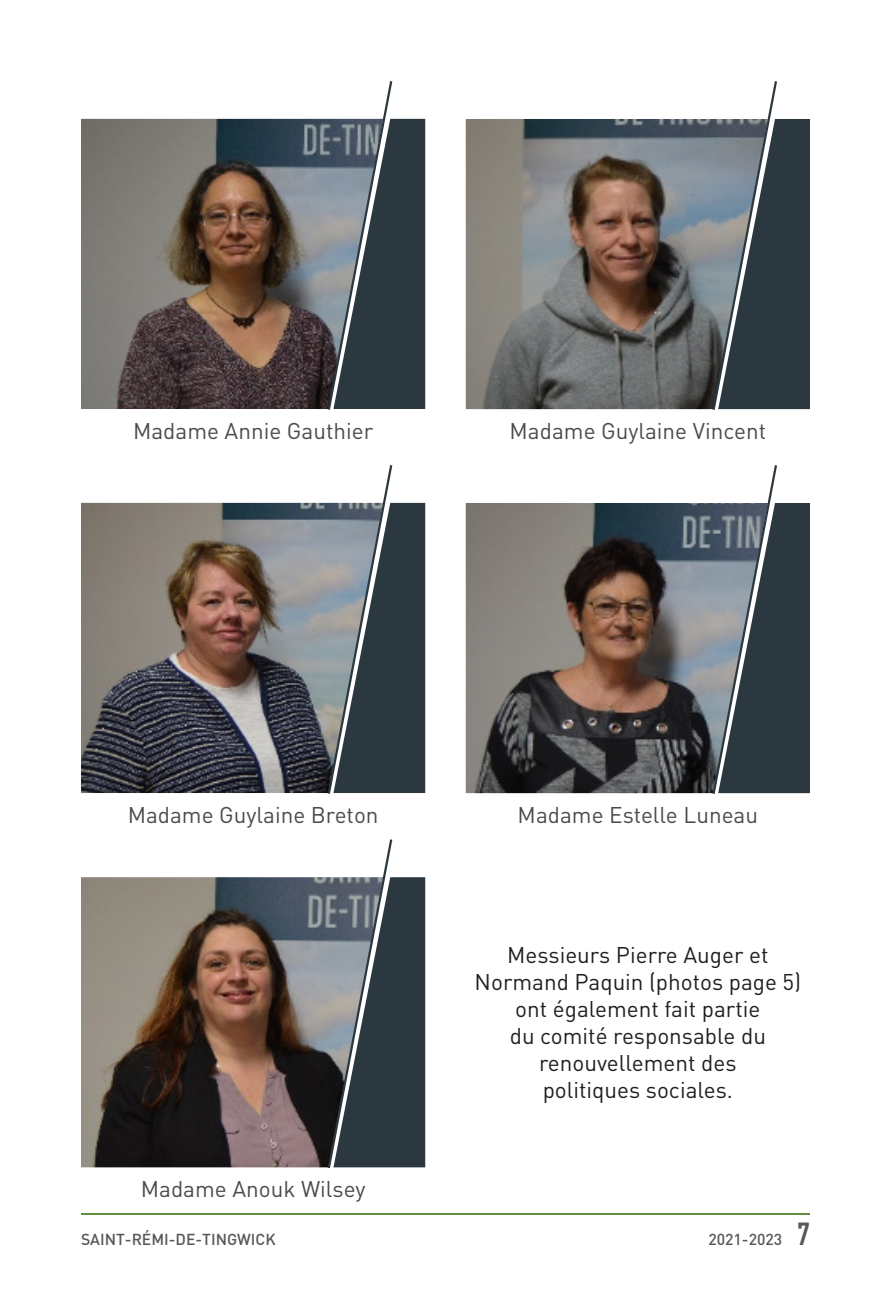
<style>
.page{position:relative;width:891px;height:1296px;background:#fff}
.page>*{position:absolute;margin:0;border:0;box-sizing:border-box;transform-origin:0 0}
.texte_reg{font:22.5px/27px "DIN Pro";color:#231f20;text-align:center}
.texte_reg-2{font:22.5px "DIN Pro";color:#4b4c4d}
.t1{font:500 15.75px "DIN";color:#57585a}
.s1{font-family:"DIN Pro";font-weight:700;font-stretch:condensed;font-size:31.5px}
</style>
<div class="page">
<hr style="left:81px;top:1214px;width:729px;height:1px;background:#5e913e">
<img style="left:81px;top:119px;width:245px;height:290px">
<svg style="left:326px;top:81px;width:99px;height:329px;background:#606971"></svg>
<img style="left:466px;top:119px;width:245px;height:290px">
<svg style="left:711px;top:81px;width:99px;height:329px;background:#606970"></svg>
<img style="left:81px;top:877px;width:245px;height:290px">
<svg style="left:326px;top:839px;width:99px;height:330px;background:#5f686e"></svg>
<img style="left:81px;top:503px;width:245px;height:290px">
<svg style="left:326px;top:465px;width:99px;height:329px;background:#656e75"></svg>
<img style="left:466px;top:503px;width:245px;height:290px">
<svg style="left:711px;top:465px;width:99px;height:329px;background:#616a72"></svg>
<p class="texte_reg-2" style="left:133px;top:413px;width:242px">Madame Annie Gauthier</p>
<p class="texte_reg-2" style="left:510px;top:413px;width:258px">Madame Guylaine Vincent</p>
<p class="texte_reg-2" style="left:128px;top:797px;width:252px">Madame Guylaine Breton</p>
<p class="texte_reg-2" style="left:518px;top:797px;width:242px">Madame Estelle Luneau</p>
<p class="texte_reg-2" style="left:141px;top:1171px;width:226px">Madame Anouk Wilsey</p>
<p class="texte_reg" style="left:475px;top:939px;width:328px">Messieurs Pierre Auger et<br>Normand Paquin (photos page 5) ont également fait partie<br>du comité responsable du renouvellement des<br>politiques sociales.</p>
<p class="t1" style="left:81px;top:1229px;width:196px">SAINT-RÉMI-DE-TINGWICK</p>
<p class="t1" style="left:708px;top:1229px;width:103px">2021-2023 <span class="s1">7</span></p>
</div>
